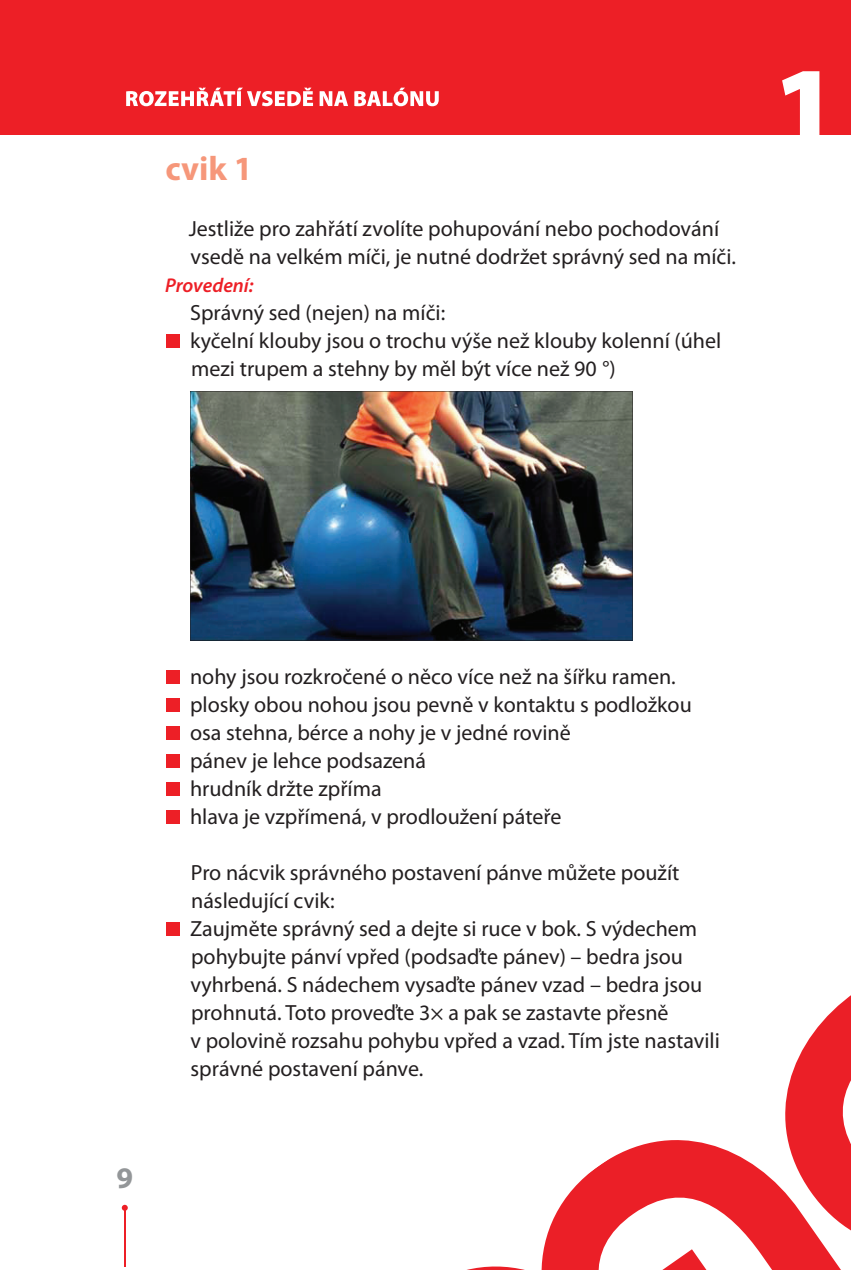
<style>
.page{position:relative;width:851px;height:1270px;background:#fff}
.page>*{position:absolute;margin:0;border:0;box-sizing:border-box;transform-origin:0 0}
.t1{font:700 34px "Myriad Pro";color:#f6977a}
.t2{font:700 30px "Myriad Pro";color:#939698}
.t3{font:22px/28px "Myriad Pro";color:#231f20}
.t4{font:italic 600 20px "Myriad Pro";color:#ed1f26}
</style>
<div class="page">
<svg style="left:467px;top:996px;width:383px;height:274px"></svg>
<div style="left:0;top:0;width:850px;height:134px;background:#ed1f26"></div>
<hr style="left:124px;top:1208px;width:1px;height:59px;background:#ed1f26">
<svg style="left:122px;top:1205px;width:6px;height:6px"></svg>
<svg style="left:782px;top:71px;width:37px;height:64px"></svg>
<svg style="left:126px;top:88px;width:187px;height:18px"></svg>
<svg style="left:319px;top:91px;width:29px;height:15px"></svg>
<svg style="left:354px;top:88px;width:84px;height:18px"></svg>
<div style="left:167px;top:335px;width:13px;height:13px;background:#ed1f26"></div>
<div style="left:167px;top:671px;width:13px;height:13px;background:#ed1f26"></div>
<div style="left:167px;top:699px;width:13px;height:13px;background:#ed1f26"></div>
<div style="left:167px;top:727px;width:13px;height:13px;background:#ed1f26"></div>
<div style="left:167px;top:755px;width:13px;height:13px;background:#ed1f26"></div>
<div style="left:167px;top:783px;width:13px;height:13px;background:#ed1f26"></div>
<div style="left:167px;top:811px;width:13px;height:13px;background:#ed1f26"></div>
<div style="left:167px;top:923px;width:13px;height:13px;background:#ed1f26"></div>
<img style="left:190px;top:391px;width:442px;height:249px">
<svg style="left:846px;top:1254px;width:4px;height:10px"></svg>
<p class="t1" style="left:165px;top:146px;width:89px">cvik 1</p>
<p class="t3" style="left:189px;top:214px;width:549px">Jestliže pro zahřátí zvolíte pohupování nebo pochodování vsedě na velkém míči, je nutné dodržet správný sed na míči.</p>
<p class="t4" style="left:165px;top:272px;width:90px">Provedení:</p>
<p class="t3" style="left:190px;top:298px;width:532px">Správný sed (nejen) na míči:<br>kyčelní klouby jsou o trochu výše než klouby kolenní (úhel mezi trupem a stehny by měl být více než 90 °)</p>
<p class="t2" style="left:116px;top:1158px;width:18px">9</p>
<p class="t3" style="left:190px;top:662px;width:503px">nohy jsou rozkročené o něco více než na šířku ramen. plosky obou nohou jsou pevně v kontaktu s podložkou osa stehna, bérce a nohy je v jedné rovině<br>pánev je lehce podsazená<br>hrudník držte zpříma<br>hlava je vzpřímená, v prodloužení páteře</p>
<p class="t3" style="left:190px;top:858px;width:531px">Pro nácvik správného postavení pánve můžete použít následující cvik:<br>Zaujměte správný sed a dejte si ruce v bok. S výdechem pohybujte pánví vpřed (podsaďte pánev) – bedra jsou vyhrbená. S nádechem vysaďte pánev vzad – bedra jsou prohnutá. Toto proveďte 3× a pak se zastavte přesně<br>v polovině rozsahu pohybu vpřed a vzad. Tím jste nastavili správné postavení pánve.</p>
</div>
